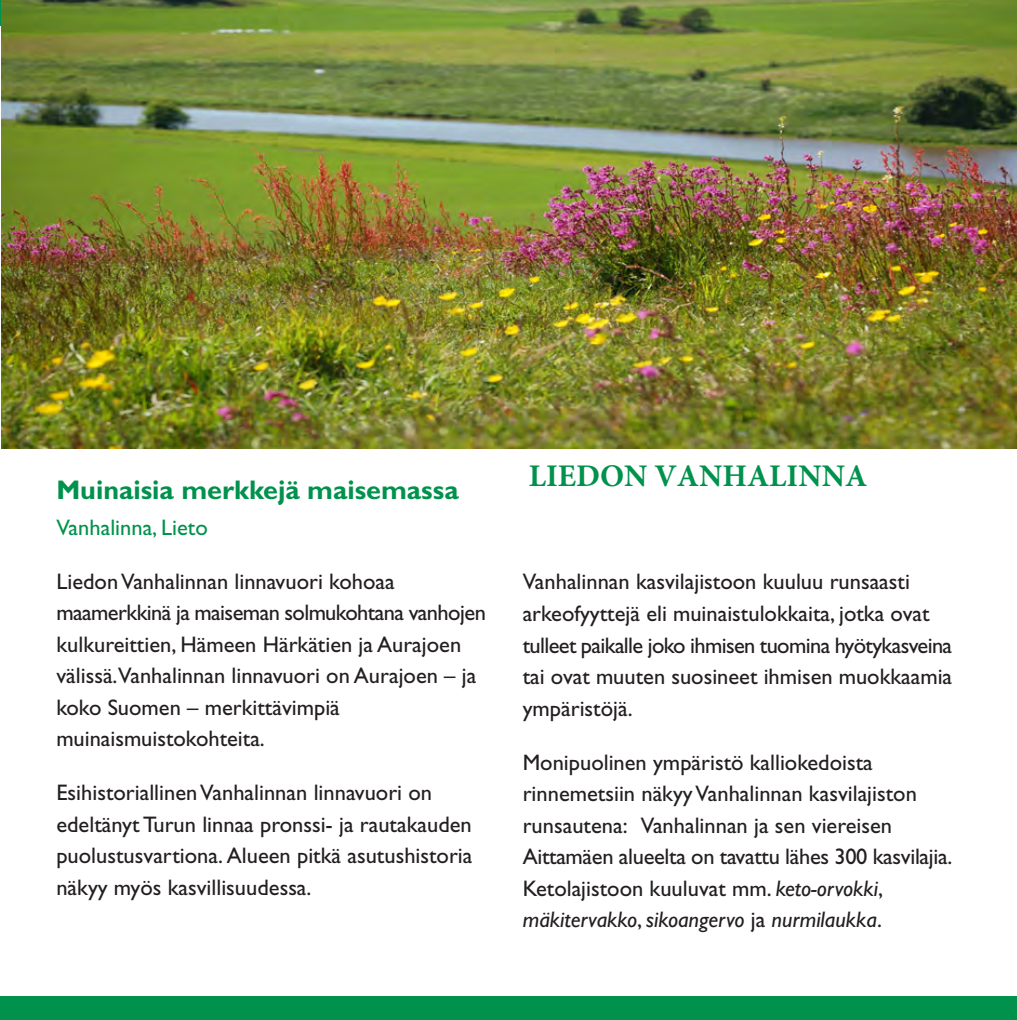
<style>
.page{position:relative;width:1017px;height:1020px;background:#fff}
.page>*{position:absolute;margin:0;border:0;box-sizing:border-box;transform-origin:0 0}
.t1{font:700 31.5px "Minion Pro";color:#00924d}
.t2{font:700 27px "Gill Sans";color:#00924d}
.t3{font:22.5px/31.5px "Gill Sans";color:#231f20}
.t4{font:22.5px "Gill Sans";color:#00924d}
.s1{font-style:italic}
</style>
<div class="page">
<div style="left:0;top:995px;width:1017px;height:24px;background:#00924d"></div>
<img style="left:2px;top:0;width:1015px;height:448px">
<p class="t2" style="left:56px;top:480px;width:404px">Muinaisia merkkejä maisemassa</p>
<p class="t4" style="left:56px;top:519px;width:153px">Vanhalinna, Lieto</p>
<p class="t3" style="left:56px;top:567px;width:431px">Liedon Vanhalinnan linnavuori kohoaa maamerkkinä ja maiseman solmukohtana vanhojen kulkureittien, Hämeen Härkätien ja Aurajoen välissä.Vanhalinnan linnavuori on Aurajoen – ja koko Suomen – merkittävimpiä muinaismuistokohteita.</p>
<p class="t3" style="left:56px;top:779px;width:418px">Esihistoriallinen Vanhalinnan linnavuori on edeltänyt Turun linnaa pronssi- ja rautakauden puolustusvartiona. Alueen pitkä asutushistoria näkyy myös kasvillisuudessa.</p>
<h1 class="t1" style="left:529px;top:453px;width:340px">LIEDON VANHALINNA</h1>
<p class="t3" style="left:523px;top:568px;width:431px">Vanhalinnan kasvilajistoon kuuluu runsaasti arkeofyyttejä eli muinaistulokkaita, jotka ovat tulleet paikalle joko ihmisen tuomina hyötykasveina tai ovat muuten suosineet ihmisen muokkaamia ympäristöjä.</p>
<p class="t3" style="left:523px;top:748px;width:431px">Monipuolinen ympäristö kalliokedoista rinnemetsiin näkyy Vanhalinnan kasvilajiston runsautena: Vanhalinnan ja sen viereisen Aittamäen alueelta on tavattu lähes 300 kasvilajia.<br>Ketolajistoon kuuluvat mm. <span class="s1">keto-orvokki</span>, <span class="s1">mäkitervakko</span>, <span class="s1">sikoangervo</span> ja <span class="s1">nurmilaukka</span>.</p>
</div>
